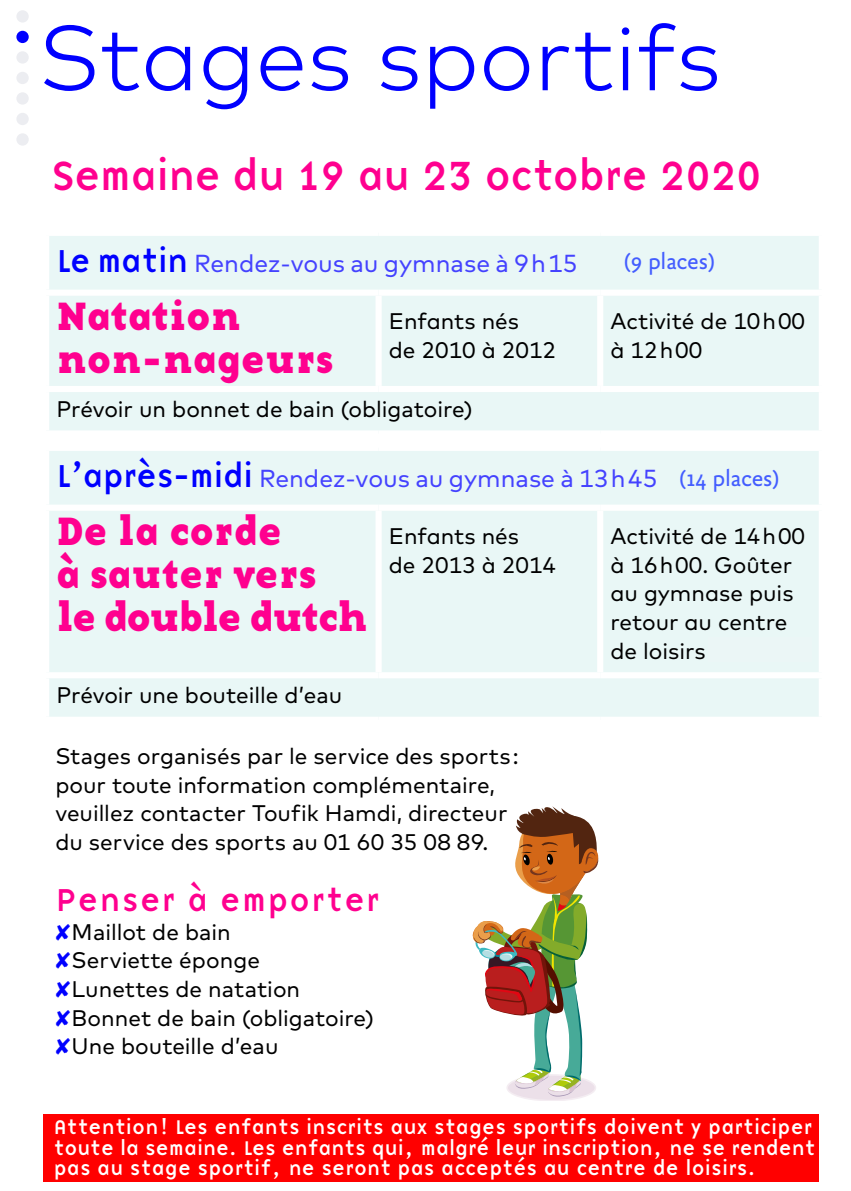
<style>
.page{position:relative;width:851px;height:1191px;background:#fff}
.page>*{position:absolute;margin:0;border:0;box-sizing:border-box;transform-origin:0 0}
.t1{font:300 92.2px "Mark Pro";color:#00f}
.t2{font:42.2px "Base Nine";letter-spacing:-.05em;color:#ff008f}
.t3{font:41px/43px "Base Twelve Serif B";color:#ff008f}
.t4{font:32.8px "Base Nine";color:#ff008f}
.t5{font:24.6px "Mark Pro";color:#4442ff}
.t6{font:24px "Yoga Sans Pro";color:#435dff}
.t7{font:22.6px/28.8px "Mark Pro";color:#000}
.t8{font:20.6px/20.6px "Base Nine";letter-spacing:-.025em;color:#fff}
.s1{font-family:"Base Nine";font-size:32.8px;color:#00f}
.s2{color:#00f}
</style>
<div class="page">
<div style="left:43px;top:1113px;width:775px;height:68px;background:#f00"></div>
<div style="left:49px;top:236px;width:769px;height:194px;background:#e9f7f6"></div>
<div style="left:43px;top:386px;width:335px;height:6px;background:#fff"></div>
<div style="left:378px;top:386px;width:222px;height:6px;background:#fff"></div>
<div style="left:600px;top:386px;width:224px;height:6px;background:#fff"></div>
<div style="left:43px;top:289px;width:335px;height:7px;background:#fff"></div>
<div style="left:378px;top:289px;width:222px;height:7px;background:#fff"></div>
<div style="left:375px;top:296px;width:6px;height:90px;background:#fff"></div>
<div style="left:600px;top:289px;width:224px;height:7px;background:#fff"></div>
<div style="left:597px;top:296px;width:6px;height:90px;background:#fff"></div>
<div style="left:49px;top:451px;width:769px;height:265px;background:#e9f7f6"></div>
<div style="left:43px;top:672px;width:335px;height:6px;background:#fff"></div>
<div style="left:378px;top:672px;width:222px;height:6px;background:#fff"></div>
<div style="left:600px;top:672px;width:224px;height:6px;background:#fff"></div>
<div style="left:43px;top:504px;width:335px;height:7px;background:#fff"></div>
<div style="left:378px;top:504px;width:222px;height:7px;background:#fff"></div>
<div style="left:375px;top:511px;width:6px;height:161px;background:#fff"></div>
<div style="left:600px;top:504px;width:224px;height:7px;background:#fff"></div>
<div style="left:597px;top:511px;width:6px;height:161px;background:#fff"></div>
<svg style="left:472px;top:806px;width:127px;height:294px"></svg>
<div style="left:16px;top:133px;width:13px;height:13px;background:#ecedf1;border-radius:50%"></div>
<div style="left:16px;top:113px;width:13px;height:12px;background:#ecedf1;border-radius:50%"></div>
<div style="left:16px;top:92px;width:13px;height:13px;background:#ecedf1;border-radius:50%"></div>
<div style="left:16px;top:72px;width:13px;height:12px;background:#ecedf1;border-radius:50%"></div>
<div style="left:16px;top:51px;width:13px;height:13px;background:#ecedf1;border-radius:50%"></div>
<div style="left:16px;top:31px;width:13px;height:12px;background:#00f;border-radius:50%"></div>
<div style="left:16px;top:10px;width:13px;height:13px;background:#ecedf1;border-radius:50%"></div>
<div style="left:707px;top:636px;width:104px;height:25px;background:#ebf6f6"></div>
<p class="t1" style="left:38px;top:-11px;width:684px">Stages sportifs</p>
<p class="t2" style="left:51px;top:145px;width:713px">Semaine du 19 au 23 octobre 2020</p>
<p class="t5" style="left:56px;top:245px;width:522px"><span class="s1">Le matin</span> Rendez-vous au gymnase à 9 h 15</p>
<p class="t3" style="left:56px;top:292px;width:278px">Natation non‑nageurs</p>
<p class="t6" style="left:624px;top:247px;width:92px">(9 places)</p>
<p class="t7" style="left:389px;top:305px;width:169px">Enfants nés<br>de 2010 à 2012</p>
<p class="t7" style="left:610px;top:305px;width:196px">Activité de 10 h 00 à 12 h 00</p>
<p class="t7" style="left:56px;top:393px;width:418px">Prévoir un bonnet de bain (obligatoire)</p>
<p class="t5" style="left:56px;top:460px;width:602px"><span class="s1">L’après-midi</span> Rendez-vous au gymnase à 13 h 45</p>
<p class="t3" style="left:56px;top:507px;width:313px">De la corde<br>à sauter vers<br>le double dutch</p>
<p class="t6" style="left:679px;top:464px;width:101px">(14 places)</p>
<p class="t7" style="left:389px;top:520px;width:169px">Enfants nés<br>de 2013 à 2014</p>
<p class="t7" style="left:610px;top:520px;width:196px">Activité de 14 h 00 à 16 h 00. Goûter au gymnase puis retour au centre de loisirs à 16 h 30</p>
<p class="t7" style="left:56px;top:679px;width:287px">Prévoir une bouteille d’eau</p>
<p class="t7" style="left:55px;top:739px;width:464px">Stages organisés par le service des sports : pour toute information complémentaire, veuillez contacter Toufik Hamdi, directeur du service des sports au 01 60 35 08 89.</p>
<p class="t4" style="left:55px;top:876px;width:326px">Penser à emporter</p>
<p class="t7" style="left:55px;top:915px;width:320px"><span class="s2">✘</span>Maillot de bain<br><span class="s2">✘</span>Serviette éponge <span class="s2">✘</span>Lunettes de natation <span class="s2">✘</span>Bonnet de bain (obligatoire) <span class="s2">✘</span>Une bouteille d’eau</p>
<p class="t8" style="left:53px;top:1116px;width:763px">Attention! Les enfants inscrits aux stages sportifs doivent y participer toute la semaine. Les enfants qui, malgré leur inscription, ne se rendent pas au stage sportif, ne seront pas acceptés au centre de loisirs.</p>
</div>
